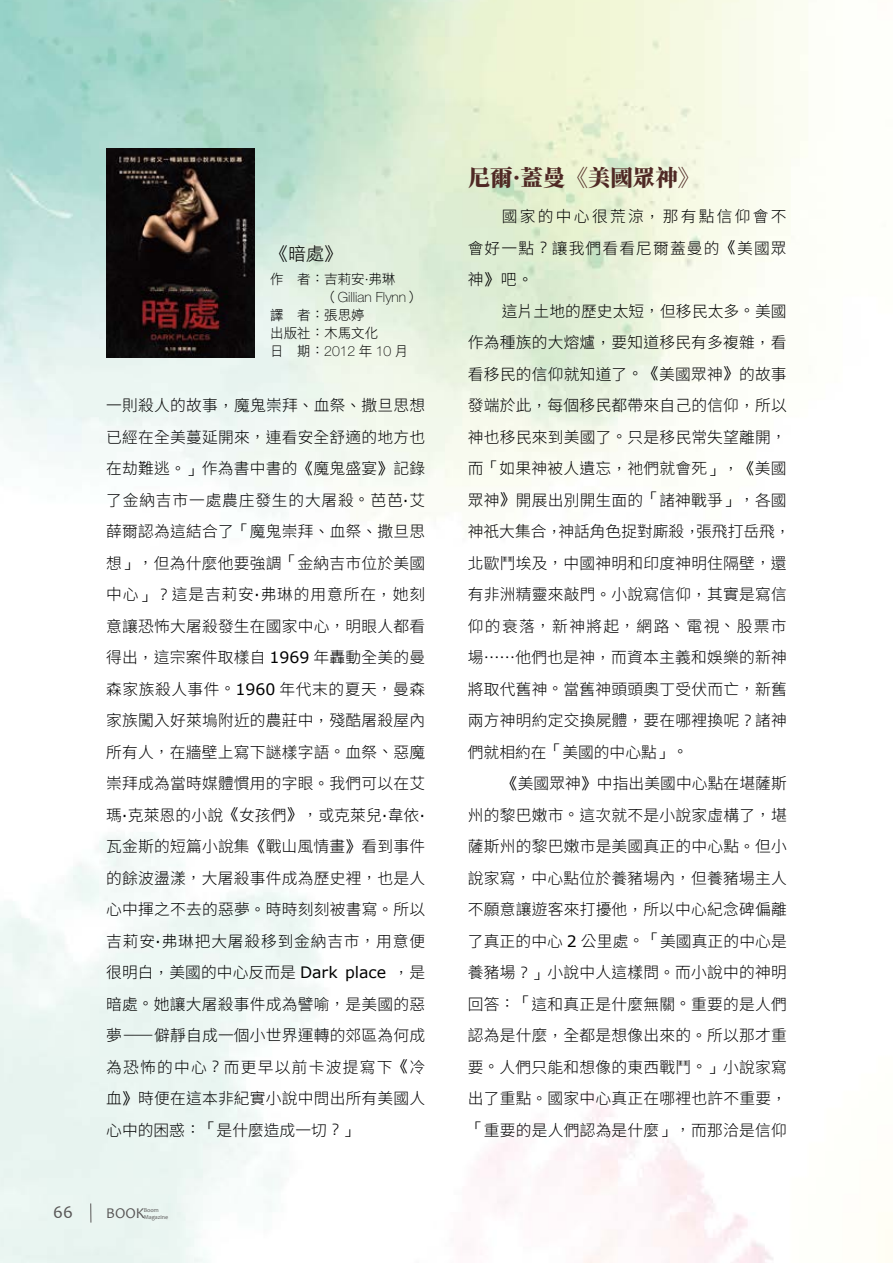
<style>
.page{position:relative;width:893px;height:1263px;background:#fff}
.page>*{position:absolute;margin:0;border:0;box-sizing:border-box;transform-origin:0 0}
.t1{font:800 22.5px "Source Han Serif TC";color:#4f2924}
.t2{font:18px "DF Hei W3 WINP BF";color:#000}
.t3{font:18px "Candara";color:#595757}
.t4{font:300 15.75px/31.5px "Noto Sans Hant";letter-spacing:.015em;color:#000;text-align:justify}
.t5{font:15px "Candara";color:#595757}
.t6{font:100 14.1px "Helvetica Neue LT Std";color:#000}
.t7{font:13.5px/18px "DF Hei W3 WINP BF";color:#000}
.t8{font:6px/6.8px "Candara";letter-spacing:-.005em;color:#595757}
.s1{font-family:"Helvetica Neue LT Std";font-weight:100;font-size:14.1px}
.s2{font-family:"DF Hei W3 WINP BF";font-weight:400;font-size:13.5px}
.s3{font-family:"DF Li Hei W3 WIN BF";font-weight:400}
.s4{font-family:"Verdana";font-weight:400}
</style>
<div class="page">
<img style="left:0;top:0;width:893px;height:1263px">
<svg style="left:90px;top:1203px;width:1px;height:19px"></svg>
<img style="left:106px;top:149px;width:148px;height:208px">
<p class="t2" style="left:270px;top:245px;width:73px">《暗處》</p>
<p class="t7" style="left:270px;top:270px;width:127px">作　者：吉莉安<span class="s1">·</span>弗琳</p>
<p class="t6" style="left:324px;top:289px;width:97px"><span class="s2">（</span>Gillian Flynn<span class="s2">）</span></p>
<p class="t7" style="left:270px;top:306px;width:139px">譯　者：張思婷<br>出版社：木馬文化<br>日　期：<span class="s1">2012</span> 年 <span class="s1">10</span> 月</p>
<p class="t4" style="left:106px;top:390px;width:321px">一則殺人的故事<span class="s3">，</span>魔鬼崇拜<span class="s3">、</span>血祭<span class="s3">、</span>撒旦思想已經在全美蔓延開來<span class="s3">，</span>連看安全舒適的地方也在劫難逃<span class="s3">。」</span>作為書中書的<span class="s3">《</span>魔鬼盛宴<span class="s3">》</span>記錄了金納吉市一處農庄發生的大屠殺<span class="s3">。</span>芭芭<span class="s4">·</span>艾薛爾認為這結合了<span class="s3">「</span>魔鬼崇拜<span class="s3">、</span>血祭<span class="s3">、</span>撒旦思想<span class="s3">」，</span>但為什麼他要強調<span class="s3">「</span>金納吉市位於美國中心<span class="s3">」？</span>這是吉莉安<span class="s4">·</span>弗琳的用意所在<span class="s3">，</span>她刻意讓恐怖大屠殺發生在國家中心<span class="s3">，</span>明眼人都看得出<span class="s3">，</span>這宗案件取樣自 <span class="s4">1969</span> 年轟動全美的曼森家族殺人事件<span class="s3">。</span><span class="s4">1960</span> 年代末的夏天<span class="s3">，</span>曼森家族闖入好萊塢附近的農莊中<span class="s3">，</span>殘酷屠殺屋內所有人<span class="s3">，</span>在牆壁上寫下謎樣字語<span class="s3">。</span>血祭<span class="s3">、</span>惡魔崇拜成為當時媒體慣用的字眼<span class="s3">。</span>我們可以在艾瑪<span class="s4">·</span>克萊恩的小說<span class="s3">《</span>女孩們<span class="s3">》，</span>或克萊兒<span class="s4">·</span>韋依<span class="s4">·</span>瓦金斯的短篇小說集<span class="s3">《</span>戰山風情畫<span class="s3">》</span>看到事件的餘波盪漾<span class="s3">，</span>大屠殺事件成為歷史裡<span class="s3">，</span>也是人心中揮之不去的惡夢<span class="s3">。</span>時時刻刻被書寫<span class="s3">。</span>所以吉莉安<span class="s4">·</span>弗琳把大屠殺移到金納吉市<span class="s3">，</span>用意便很明白<span class="s3">，</span>美國的中心反而是 <span class="s4">Dark place</span> <span class="s3">，</span>是暗處<span class="s3">。</span>她讓大屠殺事件成為譬喻<span class="s3">，</span>是美國的惡夢<span class="s3">—</span>僻靜自成一個小世界運轉的郊區為何成為恐怖的中心<span class="s3">？</span>而更早以前卡波提寫下<span class="s3">《</span>冷血<span class="s3">》</span>時便在這本非紀實小說中問出所有美國人心中的困惑<span class="s3">：「</span>是什麼造成一切<span class="s3">？」</span></p>
<p class="t3" style="left:53px;top:1201px;width:21px">66</p>
<p class="t5" style="left:106px;top:1204px;width:40px">BOOK</p>
<p class="t8" style="left:144px;top:1207px;width:26px">Boom<br>Magazine</p>
<h1 class="t1" style="left:468px;top:165px;width:234px">尼爾·蓋曼《美國眾神》</h1>
<p class="t4" style="left:468px;top:201px;width:320px;text-indent:34px">國家的中心很荒涼<span class="s3">，</span>那有點信仰會不會好一點<span class="s3">？</span>讓我們看看尼爾蓋曼的<span class="s3">《</span>美國眾神<span class="s3">》</span>吧<span class="s3">。</span></p>
<p class="t4" style="left:468px;top:295px;width:324px;text-align:left;text-indent:34px">這片土地的歷史太短<span class="s3">，</span>但移民太多<span class="s3">。</span>美國作為種族的大熔爐<span class="s3">，</span>要知道移民有多複雜<span class="s3">，</span>看看移民的信仰就知道了<span class="s3">。《</span>美國眾神<span class="s3">》</span>的故事發端於此<span class="s3">，</span>每個移民都帶來自己的信仰<span class="s3">，</span>所以神也移民來到美國了<span class="s3">。</span>只是移民常失望離開<span class="s3">，</span>而<span class="s3">「</span>如果神被人遺忘<span class="s3">，</span>祂們就會死<span class="s3">」，《</span>美國眾神<span class="s3">》</span>開展出別開生面的<span class="s3">「</span>諸神戰爭<span class="s3">」，</span>各國神祇大集合<span class="s3">，</span>神話角色捉對廝殺<span class="s3">，</span>張飛打岳飛<span class="s3">，</span>北歐鬥埃及<span class="s3">，</span>中國神明和印度神明住隔壁<span class="s3">，</span>還有非洲精靈來敲門<span class="s3">。</span>小說寫信仰<span class="s3">，</span>其實是寫信仰的衰落<span class="s3">，</span>新神將起<span class="s3">，</span>網路<span class="s3">、</span>電視<span class="s3">、</span>股票市場<span class="s3">……</span>他們也是神<span class="s3">，</span>而資本主義和娛樂的新神將取代舊神<span class="s3">。</span>當舊神頭頭奧丁受伏而亡<span class="s3">，</span>新舊兩方神明約定交換屍體<span class="s3">，</span>要在哪裡換呢<span class="s3">？</span>諸神們就相約在<span class="s3">「</span>美國的中心點<span class="s3">」。</span></p>
<p class="t4" style="left:468px;top:768px;width:320px;text-indent:34px"><span class="s3">《</span>美國眾神<span class="s3">》</span>中指出美國中心點在堪薩斯州的黎巴嫩市<span class="s3">。</span>這次就不是小說家虛構了<span class="s3">，</span>堪薩斯州的黎巴嫩市是美國真正的中心點<span class="s3">。</span>但小說家寫<span class="s3">，</span>中心點位於養豬場內<span class="s3">，</span>但養豬場主人不願意讓遊客來打擾他<span class="s3">，</span>所以中心紀念碑偏離了真正的中心 <span class="s4">2</span> 公里處<span class="s3">。「</span>美國真正的中心是養豬場<span class="s3">？」</span>小說中人這樣問<span class="s3">。</span>而小說中的神明回答<span class="s3">：「</span>這和真正是什麼無關<span class="s3">。</span>重要的是人們認為是什麼<span class="s3">，</span>全都是想像出來的<span class="s3">。</span>所以那才重要<span class="s3">。</span>人們只能和想像的東西戰鬥<span class="s3">。」</span>小說家寫出了重點<span class="s3">。</span>國家中心真正在哪裡也許不重要<span class="s3">，「</span>重要的是人們認為是什麼<span class="s3">」，</span>而那洽是信仰</p>
</div>
